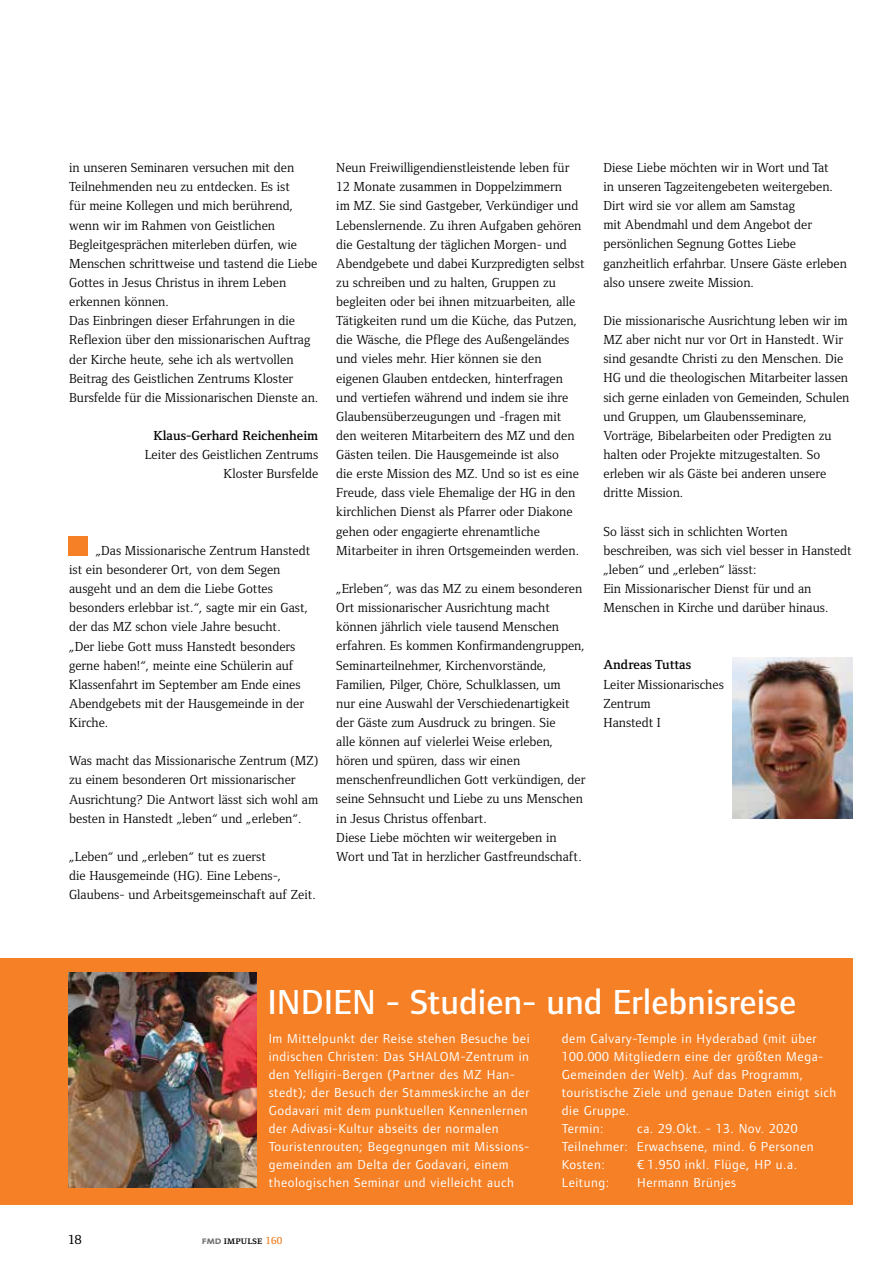
<style>
.page{position:relative;width:893px;height:1263px;background:#fff}
.page>*{position:absolute;margin:0;border:0;box-sizing:border-box;transform-origin:0 0}
.t1{font:500 36px "Foundry Form Sans";color:#fff}
.t2{font:13.5px/19.2px "Foundry Form Serif";color:#000}
.t3{font:13.5px/18px "Foundry Form Sans";letter-spacing:.04em;color:#fff}
.t4{font:600 13.5px "Foundry Form Serif";color:#000}
.t5{font:500 13.5px "Foundry Form Serif";color:#000}
.t6{font:10.5px "Foundry Form Serif Demi SC";letter-spacing:.02em;color:#000}
.s1{font-family:"Foundry Sans Expert";font-weight:600;color:#717073}
.s2{font-family:"Foundry Form Serif";font-weight:600;color:#f58025}
</style>
<div class="page">
<img style="left:732px;top:657px;width:121px;height:161px">
<div style="left:0;top:958px;width:853px;height:247px;background:#f58025"></div>
<img style="left:69px;top:972px;width:187px;height:215px">
<div style="left:68px;top:537px;width:19px;height:19px;background:#f58025"></div>
<p class="t2" style="left:69px;top:158px;width:251px">in unseren Seminaren versuchen mit den Teilnehmenden neu zu entdecken. Es ist<br>für meine Kollegen und mich berührend, wenn wir im Rahmen von Geistlichen Begleitgesprächen miterleben dürfen, wie Menschen schrittweise und tastend die Liebe Gottes in Jesus Christus in ihrem Leben erkennen können.<br>Das Einbringen dieser Erfahrungen in die Reflexion über den missionarischen Auftrag der Kirche heute, sehe ich als wertvollen Beitrag des Geistlichen Zentrums Kloster Bursfelde für die Missionarischen Dienste an.</p>
<p class="t4" style="left:153px;top:428px;width:166px">Klaus-Gerhard Reichenheim</p>
<p class="t2" style="left:145px;top:445px;width:175px;text-align:right">Leiter des Geistlichen Zentrums<br>Kloster Bursfelde</p>
<p class="t2" style="left:69px;top:541px;width:243px;text-indent:26px">„Das Missionarische Zentrum Hanstedt ist ein besonderer Ort, von dem Segen ausgeht und an dem die Liebe Gottes besonders erlebbar ist.“, sagte mir ein Gast, der das MZ schon viele Jahre besucht.<br>„Der liebe Gott muss Hanstedt besonders gerne haben!“, meinte eine Schülerin auf Klassenfahrt im September am Ende eines Abendgebets mit der Hausgemeinde in der Kirche.</p>
<p class="t2" style="left:69px;top:751px;width:251px">Was macht das Missionarische Zentrum (MZ) zu einem besonderen Ort missionarischer Ausrichtung? Die Antwort lässt sich wohl am besten in Hanstedt „leben“ und „erleben“.</p>
<p class="t2" style="left:69px;top:847px;width:248px">„Leben“ und „erleben“ tut es zuerst<br>die Hausgemeinde (HG). Eine Lebens-,<br>Glaubens- und Arbeitsgemeinschaft auf Zeit.</p>
<p class="t2" style="left:336px;top:158px;width:250px">Neun Freiwilligendienstleistende leben für 12 Monate zusammen in Doppelzimmern<br>im MZ. Sie sind Gastgeber, Verkündiger und Lebenslernende. Zu ihren Aufgaben gehören die Gestaltung der täglichen Morgen- und Abendgebete und dabei Kurzpredigten selbst zu schreiben und zu halten, Gruppen zu begleiten oder bei ihnen mitzuarbeiten, alle Tätigkeiten rund um die Küche, das Putzen, die Wäsche, die Pflege des Außengeländes und vieles mehr. Hier können sie den eigenen Glauben entdecken, hinterfragen und vertiefen während und indem sie ihre Glaubensüberzeugungen und -fragen mit den weiteren Mitarbeitern des MZ und den Gästen teilen. Die Hausgemeinde ist also<br>die erste Mission des MZ. Und so ist es eine Freude, dass viele Ehemalige der HG in den kirchlichen Dienst als Pfarrer oder Diakone gehen oder engagierte ehrenamtliche Mitarbeiter in ihren Ortsgemeinden werden.</p>
<p class="t2" style="left:336px;top:579px;width:251px">„Erleben“, was das MZ zu einem besonderen Ort missionarischer Ausrichtung macht können jährlich viele tausend Menschen erfahren. Es kommen Konfirmandengruppen, Seminarteilnehmer, Kirchenvorstände, Familien, Pilger, Chöre, Schulklassen, um<br>nur eine Auswahl der Verschiedenartigkeit der Gäste zum Ausdruck zu bringen. Sie<br>alle können auf vielerlei Weise erleben, hören und spüren, dass wir einen menschenfreundlichen Gott verkündigen, der seine Sehnsucht und Liebe zu uns Menschen in Jesus Christus offenbart.<br>Diese Liebe möchten wir weitergeben in Wort und Tat in herzlicher Gastfreundschaft.</p>
<p class="t2" style="left:603px;top:158px;width:245px">Diese Liebe möchten wir in Wort und Tat<br>in unseren Tagzeitengebeten weitergeben.<br>Dirt wird sie vor allem am Samstag<br>mit Abendmahl und dem Angebot der persönlichen Segnung Gottes Liebe ganzheitlich erfahrbar. Unsere Gäste erleben also unsere zweite Mission.</p>
<p class="t2" style="left:603px;top:311px;width:247px">Die missionarische Ausrichtung leben wir im MZ aber nicht nur vor Ort in Hanstedt. Wir sind gesandte Christi zu den Menschen. Die HG und die theologischen Mitarbeiter lassen sich gerne einladen von Gemeinden, Schulen und Gruppen, um Glaubensseminare, Vorträge, Bibelarbeiten oder Predigten zu halten oder Projekte mitzugestalten. So erleben wir als Gäste bei anderen unsere dritte Mission.</p>
<p class="t2" style="left:603px;top:521px;width:250px">So lässt sich in schlichten Worten beschreiben, was sich viel besser in Hanstedt „leben“ und „erleben“ lässt:<br>Ein Missionarischer Dienst für und an Menschen in Kirche und darüber hinaus.</p>
<p class="t4" style="left:603px;top:657px;width:89px">Andreas Tuttas</p>
<p class="t2" style="left:603px;top:674px;width:122px">Leiter Missionarisches<br>Zentrum<br>Hanstedt I</p>
<h1 class="t1" style="left:267px;top:982px;width:530px">INDIEN - Studien- und Erlebnisreise</h1>
<p class="t3" style="left:269px;top:1029px;width:262px">Im Mittelpunkt der Reise stehen Besuche bei indischen Christen: Das SHALOM-Zentrum in den Yelligiri-Bergen (Partner des MZ Han&shy;stedt); der Besuch der Stammeskirche an der Godavari mit dem punktuellen Kennenlernen der Adivasi-Kultur abseits der normalen Touristenrouten; Begegnungen mit Missions&shy;gemeinden am Delta der Godavari, einem theologischen Seminar und vielleicht auch</p>
<p class="t3" style="left:562px;top:1029px;width:276px">dem Calvary-Temple in Hyderabad (mit über<br>100.000 Mitgliedern eine der größten Mega-<br>Gemeinden der Welt). Auf das Programm, touristische Ziele und genaue Daten einigt sich die Gruppe.<br>Termin:</p>
<p class="t3" style="left:562px;top:1119px;width:253px;text-indent:75px">ca. 29.Okt. - 13. Nov. 2020<br>Teilnehmer: Erwachsene, mind. 6 Personen<br>Kosten:</p>
<p class="t3" style="left:637px;top:1155px;width:161px">¤ 1.950 inkl. Flüge, HP u.a.</p>
<p class="t3" style="left:562px;top:1173px;width:49px">Leitung:</p>
<p class="t3" style="left:637px;top:1173px;width:100px">Hermann Brünjes</p>
<p class="t5" style="left:68px;top:1232px;width:15px">18</p>
<p class="t6" style="left:202px;top:1234px;width:82px"><span class="s1">fmd</span> impulse <span class="s2">160</span></p>
</div>
